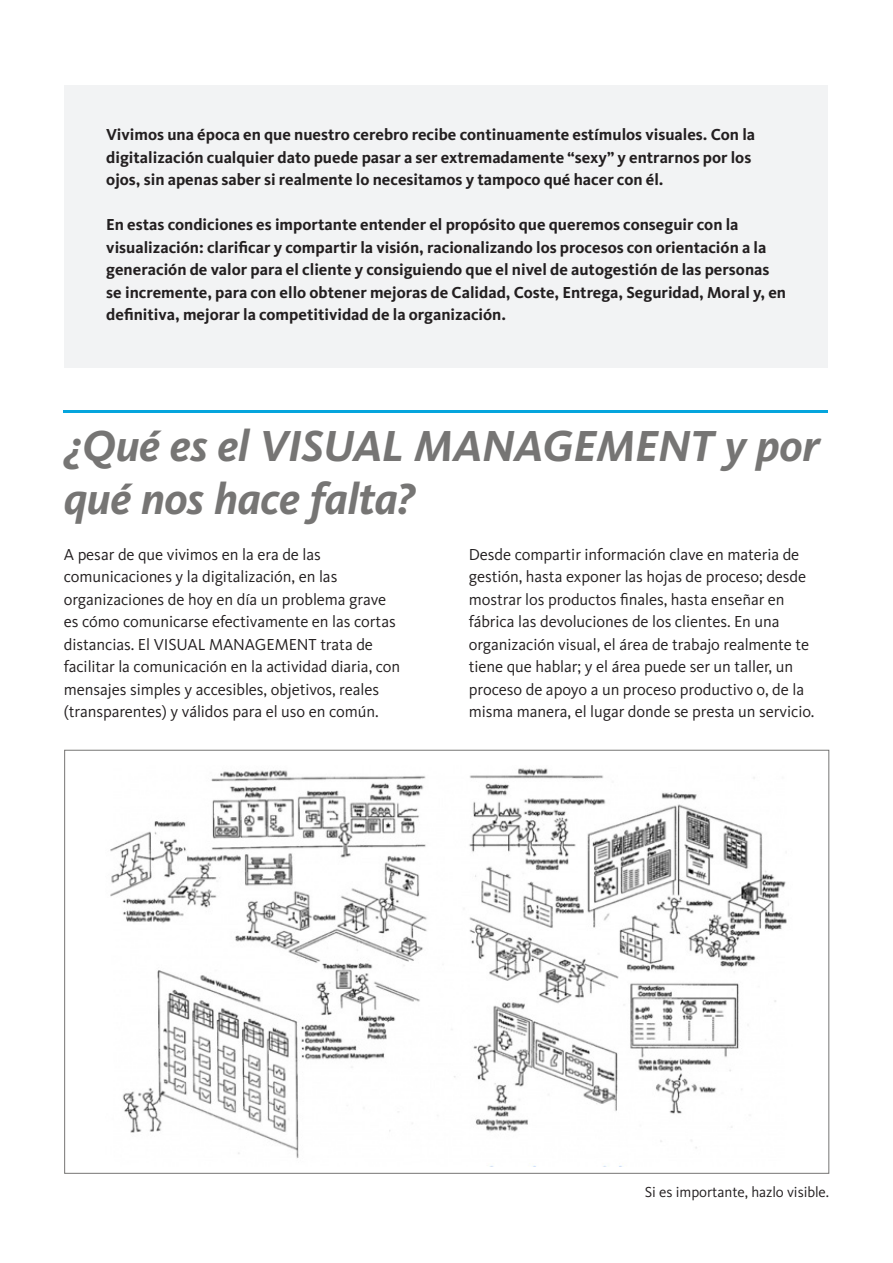
<style>
.page{position:relative;width:893px;height:1263px;background:#fff}
.page>*{position:absolute;margin:0;border:0;box-sizing:border-box;transform-origin:0 0}
.t1{font:italic 700 45px/52.5px "Kievit OT";letter-spacing:-.01em;color:#767574}
.t2{font:16.5px/22.5px "Kievit OT";letter-spacing:-.005em;color:#231f20}
.t3{font:700 16.5px/22.5px "Kievit OT";color:#231f20}
.t4{font:15px "Kievit OT";letter-spacing:-.005em;color:#231f20}
</style>
<div class="page">
<img style="left:110px;top:768px;width:677px;height:398px">
<div style="left:64px;top:85px;width:764px;height:282px;background:#f2f3f4"></div>
<hr style="left:64px;top:410px;width:764px;height:2px;background:#05a5dd">
<p class="t3" style="left:106px;top:123px;width:650px">Vivimos una época en que nuestro cerebro recibe continuamente estímulos visuales. Con la digitalización cualquier dato puede pasar a ser extremadamente “sexy” y entrarnos por los ojos, sin apenas saber si realmente lo necesitamos y tampoco qué hacer con él.</p>
<p class="t3" style="left:106px;top:213px;width:681px">En estas condiciones es importante entender el propósito que queremos conseguir con la visualización: clarificar y compartir la visión, racionalizando los procesos con orientación a la generación de valor para el cliente y consiguiendo que el nivel de autogestión de las personas se incremente, para con ello obtener mejoras de Calidad, Coste, Entrega, Seguridad, Moral y, en definitiva, mejorar la competitividad de la organización.</p>
<p class="t1" style="left:64px;top:420px;width:757px">¿Qué es el VISUAL MANAGEMENT y por qué nos hace falta?</p>
<p class="t2" style="left:64px;top:543px;width:338px">A pesar de que vivimos en la era de las comunicaciones y la digitalización, en las organizaciones de hoy en día un problema grave es cómo comunicarse efectivamente en las cortas distancias. El VISUAL MANAGEMENT trata de facilitar la comunicación en la actividad diaria, con mensajes simples y accesibles, objetivos, reales (transparentes) y válidos para el uso en común.</p>
<p class="t2" style="left:469px;top:543px;width:347px">Desde compartir información clave en materia de gestión, hasta exponer las hojas de proceso; desde mostrar los productos finales, hasta enseñar en fábrica las devoluciones de los clientes. En una organización visual, el área de trabajo realmente te tiene que hablar; y el área puede ser un taller, un proceso de apoyo a un proceso productivo o, de la misma manera, el lugar donde se presta un servicio.</p>
<p class="t4" style="left:645px;top:1184px;width:186px">Si es importante, hazlo visible.</p>
</div>
